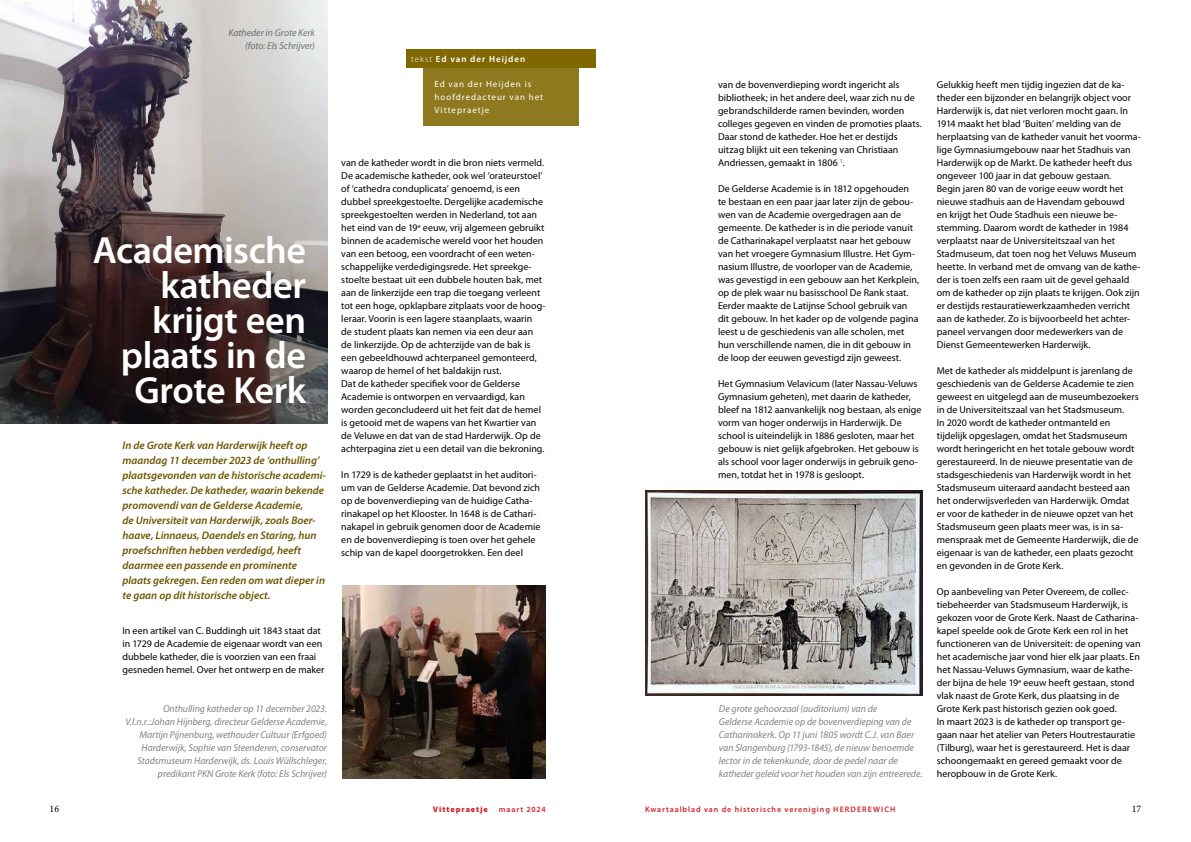
<style>
.page{position:relative;width:1191px;height:842px;background:#fff}
.page>*{position:absolute;margin:0;border:0;box-sizing:border-box;transform-origin:0 0}
.t1{font:600 38px/35px "Myriad Pro";letter-spacing:-.015em;color:#fff;text-align:right}
.t2{font:italic 600 11px/15px "Myriad Pro";color:#6d5600}
.t3{font:10px/13px "Myriad Pro";color:#000}
.t4{font:italic 10px/13px "Myriad Pro";color:#808285;text-align:right}
.t5{font:10px "Minion Pro";color:#000}
.t6{font:9px/13px "Myriad Pro";letter-spacing:.105em;color:#fff}
.t7{font:600 9px "Myriad Pro";letter-spacing:.11em;color:#fff}
.t8{font:600 8px "Myriad Pro";letter-spacing:.11em;color:#d2232a}
.t9{font:900 8px "Myriad Pro";letter-spacing:.115em;color:#d2232a}
.s1{font-weight:300}
</style>
<div class="page">
<div style="left:423px;top:67px;width:156px;height:59px;background:#8f791f"></div>
<div style="left:405px;top:50px;width:190px;height:18px;background:#806700"></div>
<img style="left:0;top:0;width:327px;height:423px">
<img style="left:342px;top:585px;width:204px;height:194px">
<img style="left:645px;top:491px;width:277px;height:204px">
<p class="t4" style="left:228px;top:26px;width:88px">Katheder in Grote Kerk (foto: Els Schrijver)</p>
<p class="t7" style="left:411px;top:53px;width:116px"><span class="s1">tekst</span> Ed van der Heijden</p>
<p class="t6" style="left:434px;top:77px;width:110px">Ed van der Heijden is hoofdredacteur van het<br>Vittepraetje</p>
<h1 class="t1" style="left:93px;top:231px;width:215px">Academische katheder krijgt een plaats in de<br>Grote Kerk</h1>
<p class="t2" style="left:122px;top:438px;width:205px">In de Grote Kerk van Harderwijk heeft op maandag 11 december 2023 de ‘onthulling’ plaatsgevonden van de historische academi&shy;sche katheder. De katheder, waarin bekende promovendi van de Gelderse Academie,<br>de Universiteit van Harderwijk, zoals Boer&shy;haave, Linnaeus, Daendels en Staring, hun proefschriften hebben verdedigd, heeft daarmee een passende en prominente plaats gekregen. Een reden om wat dieper in te gaan op dit historische object.</p>
<p class="t3" style="left:122px;top:624px;width:203px">In een artikel van C. Buddingh uit 1843 staat dat in 1729 de Academie de eigenaar wordt van een dubbele katheder, die is voorzien van een fraai gesneden hemel. Over het ontwerp en de maker</p>
<p class="t4" style="left:125px;top:702px;width:203px">Onthulling katheder op 11 december 2023.<br>V.l.n.r.:Johan Hijnberg, directeur Gelderse Academie, Martijn Pijnenburg, wethouder Cultuur (Erfgoed)<br>Harderwijk, Sophie van Steenderen, conservator Stadsmuseum Harderwijk, ds. Louis Wüllschleger, predikant PKN Grote Kerk (foto: Els Schrijver)</p>
<p class="t3" style="left:341px;top:156px;width:206px">van de katheder wordt in die bron niets vermeld.<br>De academische katheder, ook wel ‘orateurstoel’ of ‘cathedra conduplicata’ genoemd, is een dubbel spreekgestoelte. Dergelijke academische spreekgestoelten werden in Nederland, tot aan het eind van de 19<sup>e</sup> eeuw, vrij algemeen gebruikt binnen de academische wereld voor het houden van een betoog, een voordracht of een weten&shy;schappelijke verdedigingsrede. Het spreekge&shy;stoelte bestaat uit een dubbele houten bak, met aan de linkerzijde een trap die toegang verleent tot een hoge, opklapbare zitplaats voor de hoog&shy;leraar. Voorin is een lagere staanplaats, waarin de student plaats kan nemen via een deur aan de linkerzijde. Op de achterzijde van de bak is een gebeeldhouwd achterpaneel gemonteerd, waarop de hemel of het baldakijn rust.<br>Dat de katheder specifiek voor de Gelderse Academie is ontworpen en vervaardigd, kan worden geconcludeerd uit het feit dat de hemel is getooid met de wapens van het Kwartier van de Veluwe en dat van de stad Harderwijk. Op de achterpagina ziet u een detail van die bekroning.</p>
<p class="t3" style="left:341px;top:468px;width:200px">In 1729 is de katheder geplaatst in het auditori&shy;um van de Gelderse Academie. Dat bevond zich op de bovenverdieping van de huidige Catha&shy;rinakapel op het Klooster. In 1648 is de Cathari&shy;nakapel in gebruik genomen door de Academie en de bovenverdieping is toen over het gehele schip van de kapel doorgetrokken. Een deel</p>
<p class="t3" style="left:718px;top:78px;width:205px">van de bovenverdieping wordt ingericht als bibliotheek; in het andere deel, waar zich nu de gebrandschilderde ramen bevinden, worden colleges gegeven en vinden de promoties plaats.<br>Daar stond de katheder. Hoe het er destijds uitzag blijkt uit een tekening van Christiaan Andriessen, gemaakt in 1806 <sup>1</sup>.</p>
<p class="t3" style="left:718px;top:182px;width:203px">De Gelderse Academie is in 1812 opgehouden te bestaan en een paar jaar later zijn de gebou&shy;wen van de Academie overgedragen aan de gemeente. De katheder is in die periode vanuit de Catharinakapel verplaatst naar het gebouw van het vroegere Gymnasium Illustre. Het Gym&shy;nasium Illustre, de voorloper van de Academie, was gevestigd in een gebouw aan het Kerkplein, op de plek waar nu basisschool De Rank staat.<br>Eerder maakte de Latijnse School gebruik van dit gebouw. In het kader op de volgende pagina leest u de geschiedenis van alle scholen, met hun verschillende namen, die in dit gebouw in de loop der eeuwen gevestigd zijn geweest.</p>
<p class="t3" style="left:718px;top:377px;width:205px">Het Gymnasium Velavicum (later Nassau-Veluws Gymnasium geheten), met daarin de katheder, bleef na 1812 aanvankelijk nog bestaan, als enige vorm van hoger onderwijs in Harderwijk. De school is uiteindelijk in 1886 gesloten, maar het gebouw is niet gelijk afgebroken. Het gebouw is als school voor lager onderwijs in gebruik geno&shy;men, totdat het in 1978 is gesloopt.</p>
<p class="t4" style="left:719px;top:702px;width:205px;text-align:left">De grote gehoorzaal (auditorium) van de<br>Gelderse Academie op de bovenverdieping van de Catharinakerk. Op 11 juni 1805 wordt C.J. van Baer van Slangenburg (1793-1845), de nieuw benoemde lector in de tekenkunde, door de pedel naar de katheder geleid voor het houden van zijn entreerede.</p>
<p class="t3" style="left:936px;top:78px;width:206px">Gelukkig heeft men tijdig ingezien dat de ka&shy;theder een bijzonder en belangrijk object voor Harderwijk is, dat niet verloren mocht gaan. In 1914 maakt het blad ‘Buiten’ melding van de herplaatsing van de katheder vanuit het voorma&shy;lige Gymnasiumgebouw naar het Stadhuis van Harderwijk op de Markt. De katheder heeft dus ongeveer 100 jaar in dat gebouw gestaan.<br>Begin jaren 80 van de vorige eeuw wordt het nieuwe stadhuis aan de Havendam gebouwd<br>en krijgt het Oude Stadhuis een nieuwe be&shy;stemming. Daarom wordt de katheder in 1984 verplaatst naar de Universiteitszaal van het Stadmuseum, dat toen nog het Veluws Museum heette. In verband met de omvang van de kathe&shy;der is toen zelfs een raam uit de gevel gehaald om de katheder op zijn plaats te krijgen. Ook zijn er destijds restauratiewerkzaamheden verricht aan de katheder. Zo is bijvoorbeeld het achter&shy;paneel vervangen door medewerkers van de Dienst Gemeentewerken Harderwijk.</p>
<p class="t3" style="left:936px;top:364px;width:204px">Met de katheder als middelpunt is jarenlang de geschiedenis van de Gelderse Academie te zien geweest en uitgelegd aan de museumbezoekers in de Universiteitszaal van het Stadsmuseum.<br>In 2020 wordt de katheder ontmanteld en tijdelijk opgeslagen, omdat het Stadsmuseum wordt heringericht en het totale gebouw wordt gerestaureerd. In de nieuwe presentatie van de stadsgeschiedenis van Harderwijk wordt in het Stadsmuseum uiteraard aandacht besteed aan het onderwijsverleden van Harderwijk. Omdat er voor de katheder in de nieuwe opzet van het Stadsmuseum geen plaats meer was, is in sa&shy;menspraak met de Gemeente Harderwijk, die de eigenaar is van de katheder, een plaats gezocht en gevonden in de Grote Kerk.</p>
<p class="t3" style="left:936px;top:585px;width:205px">Op aanbeveling van Peter Overeem, de collec&shy;tiebeheerder van Stadsmuseum Harderwijk, is gekozen voor de Grote Kerk. Naast de Catharina&shy;kapel speelde ook de Grote Kerk een rol in het functioneren van de Universiteit: de opening van het academische jaar vond hier elk jaar plaats. En het Nassau-Veluws Gymnasium, waar de kathe&shy;der bijna de hele 19<sup>e</sup> eeuw heeft gestaan, stond vlak naast de Grote Kerk, dus plaatsing in de Grote Kerk past historisch gezien ook goed.<br>In maart 2023 is de katheder op transport ge&shy;gaan naar het atelier van Peters Houtrestauratie (Tilburg), waar het is gerestaureerd. Het is daar schoongemaakt en gereed gemaakt voor de heropbouw in de Grote Kerk.</p>
<p class="t5" style="left:50px;top:802px;width:11px">16</p>
<p class="t9" style="left:433px;top:804px;width:56px">Vittepraetje</p>
<p class="t8" style="left:499px;top:804px;width:48px">maart 2024</p>
<p class="t8" style="left:645px;top:804px;width:251px">Kwartaalblad van de historische vereniging Herderewich</p>
<p class="t5" style="left:1131px;top:802px;width:11px">17</p>
</div>
